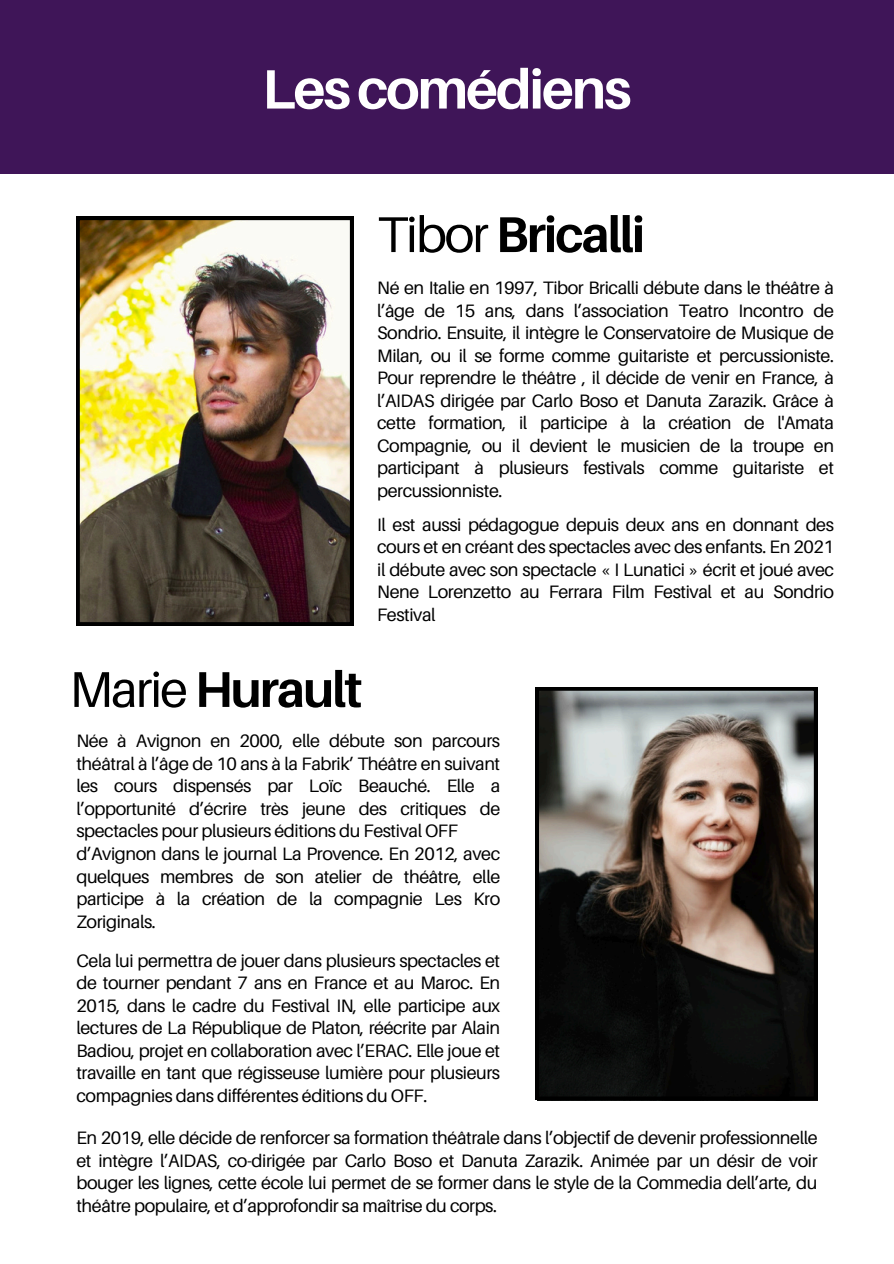
<style>
.page{position:relative;width:894px;height:1264px;background:#fff}
.page>*{position:absolute;margin:0;border:0;box-sizing:border-box;transform-origin:0 0}
.t1{font:700 55.35px "Aileron";letter-spacing:-.04em;color:#fff}
.t2{font:700 50.25px "Aileron";letter-spacing:-.04em;color:#000}
.t3{font:18px/22.5px "Aileron";letter-spacing:-.025em;color:#000;text-align:justify}
.s1{font-weight:400}
</style>
<div class="page">
<div style="left:0;top:0;width:893px;height:173px;background:#3f1558"></div>
<img style="left:76px;top:217px;width:277px;height:408px">
<svg style="left:535px;top:687px;width:281px;height:412px;background:#4f4945"></svg>
<p class="t1" style="left:262px;top:55px;width:371px">Lescomédiens</p>
<h2 class="t2" style="left:377px;top:203px;width:269px"><span class="s1">Tibor</span> Bricalli</h2>
<p class="t3" style="left:377px;top:276px;width:458px">Né en Italie en 1997, Tibor Bricalli débute dans le théâtre à l’âge de 15 ans, dans l’association Teatro Incontro de Sondrio. Ensuite, il intègre le Conservatoire de Musique de Milan, ou il se forme comme guitariste et percussioniste.<br>Pour reprendre le théâtre , il décide de venir en France, à l’AIDAS dirigée par Carlo Boso et Danuta Zarazik. Grâce à cette formation, il participe à la création de l'Amata Compagnie, ou il devient le musicien de la troupe en participant à plusieurs festivals comme guitariste et percussionniste.</p>
<p class="t3" style="left:377px;top:513px;width:458px">Il est aussi pédagogue depuis deux ans en donnant des cours et en créant des spectacles avec des enfants. En 2021 il débute avec son spectacle « I Lunatici » écrit et joué avec Nene Lorenzetto au Ferrara Film Festival et au Sondrio Festival</p>
<p class="t2" style="left:69px;top:658px;width:294px"><span class="s1">Marie</span> Hurault</p>
<p class="t3" style="left:76px;top:729px;width:425px">Née à Avignon en 2000, elle débute son parcours théâtral à l’âge de 10 ans à la Fabrik’ Théâtre en suivant les cours dispensés par Loïc Beauché. Elle a l’opportunité d’écrire très jeune des critiques de spectacles pour plusieurs éditions du Festival OFF</p>
<p class="t3" style="left:76px;top:842px;width:425px">d’Avignon dans le journal La Provence. En 2012, avec quelques membres de son atelier de théâtre, elle participe à la création de la compagnie Les Kro Zoriginals.</p>
<p class="t3" style="left:76px;top:949px;width:425px">Cela lui permettra de jouer dans plusieurs spectacles et de tourner pendant 7 ans en France et au Maroc. En 2015, dans le cadre du Festival IN, elle participe aux lectures de La République de Platon, réécrite par Alain Badiou, projet en collaboration avec l’ERAC. Elle joue et travaille en tant que régisseuse lumière pour plusieurs compagnies dans différentes éditions du OFF.</p>
<p class="t3" style="left:76px;top:1126px;width:742px">En 2019, elle décide de renforcer sa formation théâtrale dans l’objectif de devenir professionnelle et intègre l’AIDAS, co-dirigée par Carlo Boso et Danuta Zarazik. Animée par un désir de voir bouger les lignes, cette école lui permet de se former dans le style de la Commedia dell’arte, du théâtre populaire, et d’approfondir sa maîtrise du corps.</p>
</div>
